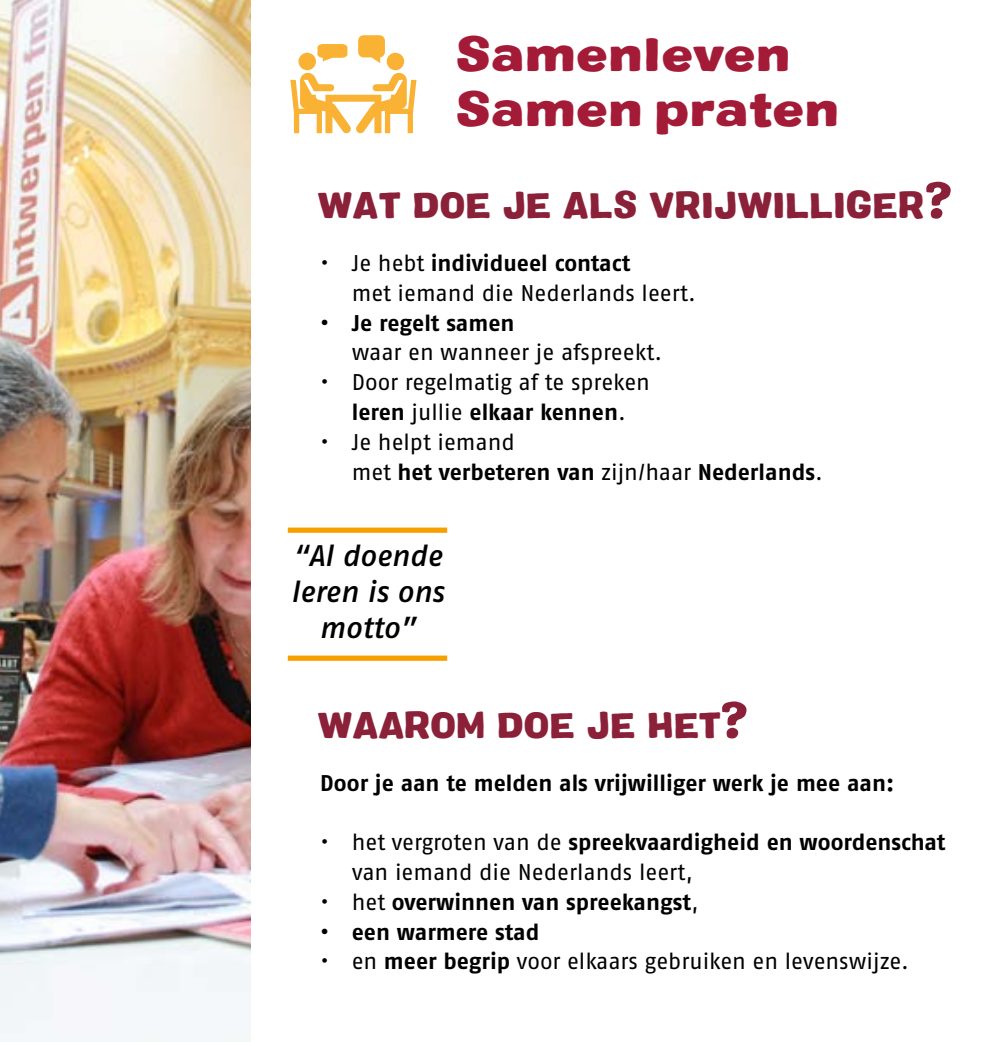
<style>
.page{position:relative;width:983px;height:1042px;background:#fff}
.page>*{position:absolute;margin:0;border:0;box-sizing:border-box;transform-origin:0 0}
.t1{font:900 expanded 45.15px/54.2px "Colby";color:#a31b37}
.t2{font:35.52px "Colby St Blk";color:#8b2039}
.t3{font:italic 500 29.75px/35.7px "Fago OT";color:#000;text-align:center}
.t4{font:22.75px/29.8px "Fago OT";color:#000}
.t5{font:700 22.75px "Fago OT";color:#000}
.s1{font-size:50.75px}
.s2{font-weight:700}
.s3{font-weight:400}
</style>
<div class="page">
<img style="left:0;top:0;width:251px;height:1042px">
<div style="left:288px;top:527px;width:159px;height:6px;background:#f6a000"></div>
<div style="left:288px;top:655px;width:159px;height:6px;background:#f6a000"></div>
<svg style="left:358px;top:35px;width:27px;height:28px"></svg>
<svg style="left:317px;top:44px;width:30px;height:17px"></svg>
<div style="left:298px;top:53px;width:18px;height:17px;background:#f9b234;border-radius:50%"></div>
<div style="left:386px;top:53px;width:18px;height:17px;background:#f9b234;border-radius:50%"></div>
<svg style="left:290px;top:72px;width:127px;height:62px"></svg>
<h1 class="t1" style="left:455px;top:29px;width:385px">Samenleven<br>Samen praten</h1>
<h2 class="t2" style="left:317px;top:182px;width:636px">WAT DOE JE ALS VRIJWILLIGER<span class="s1">?</span></h2>
<p class="t4" style="left:351px;top:248px;width:345px;text-indent:-32px">• Je hebt <span class="s2">individueel contact<br></span>met iemand die Nederlands leert.</p>
<p class="t5" style="left:320px;top:309px;width:196px">• Je regelt samen</p>
<p class="t4" style="left:351px;top:338px;width:312px">waar en wanneer je afspreekt.</p>
<p class="t4" style="left:320px;top:367px;width:331px;text-align:center">• Door regelmatig af te spreken <span class="s2">leren</span> jullie <span class="s2">elkaar kennen</span>.</p>
<p class="t4" style="left:351px;top:427px;width:472px;text-indent:-32px">• Je helpt iemand<br>met <span class="s2">het verbeteren van</span> zijn/haar <span class="s2">Nederlands</span>.</p>
<h3 class="t3" style="left:291px;top:538px;width:154px">“Al doende leren is ons motto”</h3>
<h2 class="t2" style="left:317px;top:701px;width:432px">WAAROM DOE JE HET<span class="s1">?</span></h2>
<p class="t5" style="left:320px;top:769px;width:575px">Door je aan te melden als vrijwilliger werk je mee aan:</p>
<p class="t4" style="left:351px;top:827px;width:595px;text-indent:-32px">• het vergroten van de <span class="s2">spreekvaardigheid en woordenschat </span>van iemand die Nederlands leert,</p>
<p class="t5" style="left:320px;top:888px;width:380px"><span class="s3">• het</span> overwinnen van spreekangst<span class="s3">,</span></p>
<p class="t5" style="left:320px;top:918px;width:220px">• een warmere stad</p>
<p class="t4" style="left:320px;top:946px;width:590px">• en <span class="s2">meer begrip</span> voor elkaars gebruiken en levenswijze.</p>
</div>
